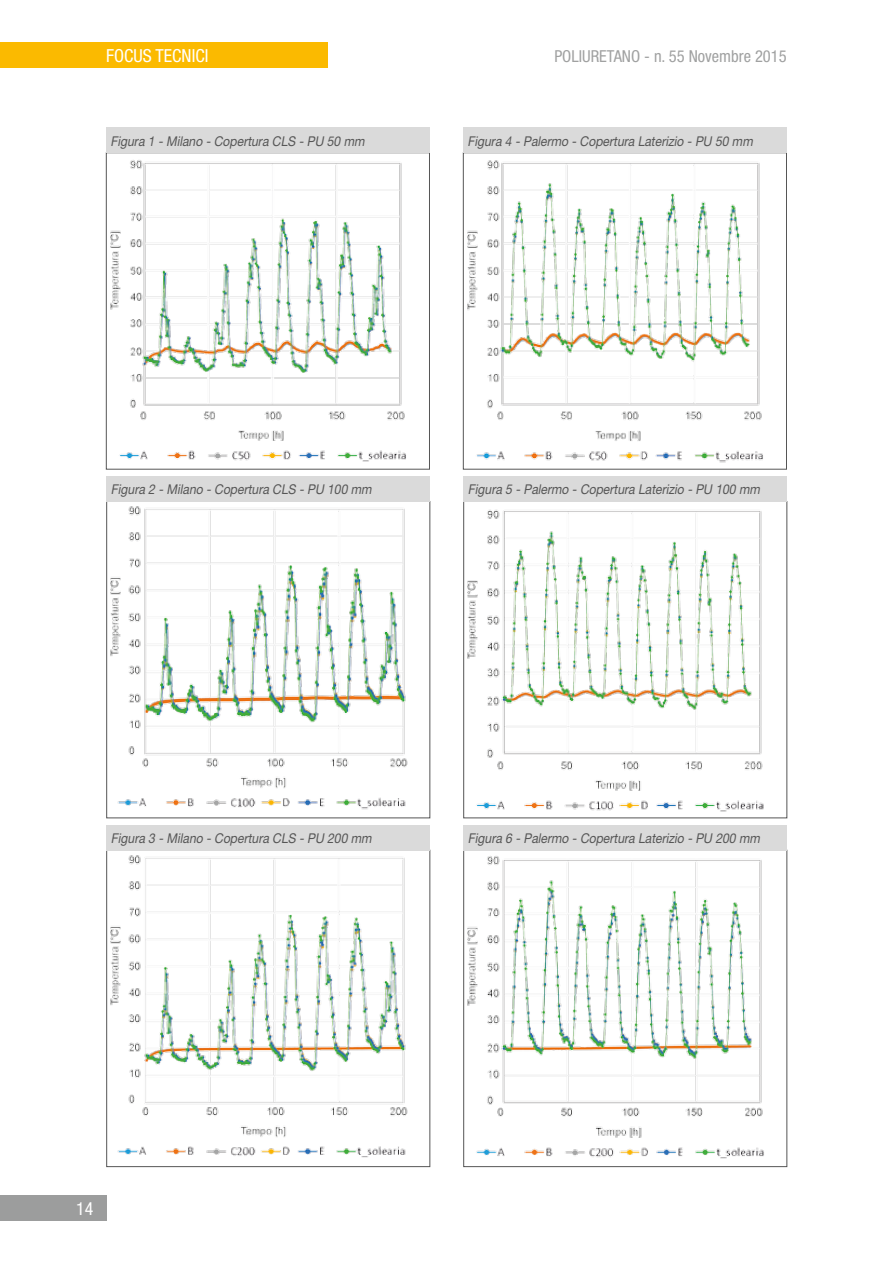
<style>
.page{position:relative;width:893px;height:1263px;background:#fff}
.page>*{position:absolute;margin:0;border:0;box-sizing:border-box;transform-origin:0 0}
.t1{font:condensed 18px "Helvetica Neue";color:#fff}
.t2{font:condensed 16.5px "Helvetica Neue";color:#a0a1a1}
.t3{font:italic 13.5px "Helvetica Neue";color:#565656;scale:.9 1}
</style>
<div class="page">
<img style="left:110px;top:160px;width:296px;height:302px">
<div style="left:106px;top:152px;width:324px;height:318px;border:1px solid #565656"></div>
<div style="left:106px;top:128px;width:323px;height:25px;background:#dadada"></div>
<img style="left:110px;top:506px;width:298px;height:304px">
<div style="left:107px;top:476px;width:323px;height:26px;background:#dadada"></div>
<img style="left:110px;top:855px;width:298px;height:303px">
<div style="left:106px;top:850px;width:324px;height:317px;border:1px solid #565656"></div>
<div style="left:107px;top:825px;width:323px;height:25px;background:#dadada"></div>
<img style="left:467px;top:160px;width:296px;height:303px">
<div style="left:463px;top:152px;width:324px;height:318px;border:1px solid #565656"></div>
<div style="left:463px;top:128px;width:323px;height:25px;background:#dadada"></div>
<img style="left:467px;top:509px;width:297px;height:303px">
<div style="left:464px;top:476px;width:323px;height:26px;background:#dadada"></div>
<img style="left:467px;top:856px;width:297px;height:303px">
<div style="left:463px;top:850px;width:324px;height:317px;border:1px solid #565656"></div>
<div style="left:464px;top:825px;width:323px;height:25px;background:#dadada"></div>
<div style="left:0;top:43px;width:327px;height:25px;background:#fbba00"></div>
<div style="left:0;top:1195px;width:106px;height:25px;background:#9c9d9d"></div>
<h1 class="t1" style="left:106px;top:46px;width:104px">FOCUS TECNICI</h1>
<p class="t2" style="left:554px;top:46px;width:234px">POLIURETANO - n. 55 Novembre 2015</p>
<p class="t3" style="left:111px;top:133px;width:287px">Figura 1 -Milano -Copertura CLS -PU 50 mm</p>
<p class="t3" style="left:468px;top:133px;width:321px">Figura 4 -Palermo -Copertura Laterizio -PU 50 mm</p>
<p class="t3" style="left:111px;top:481px;width:294px">Figura 2 -Milano -Copertura CLS -PU 100 mm</p>
<p class="t3" style="left:468px;top:481px;width:329px">Figura 5 -Palermo -Copertura Laterizio -PU 100 mm</p>
<p class="t3" style="left:111px;top:830px;width:294px">Figura 3 -Milano -Copertura CLS -PU 200 mm</p>
<p class="t3" style="left:468px;top:830px;width:329px">Figura 6 -Palermo -Copertura Laterizio -PU 200 mm</p>
<h1 class="t1" style="left:76px;top:1198px;width:19px">14</h1>
</div>
